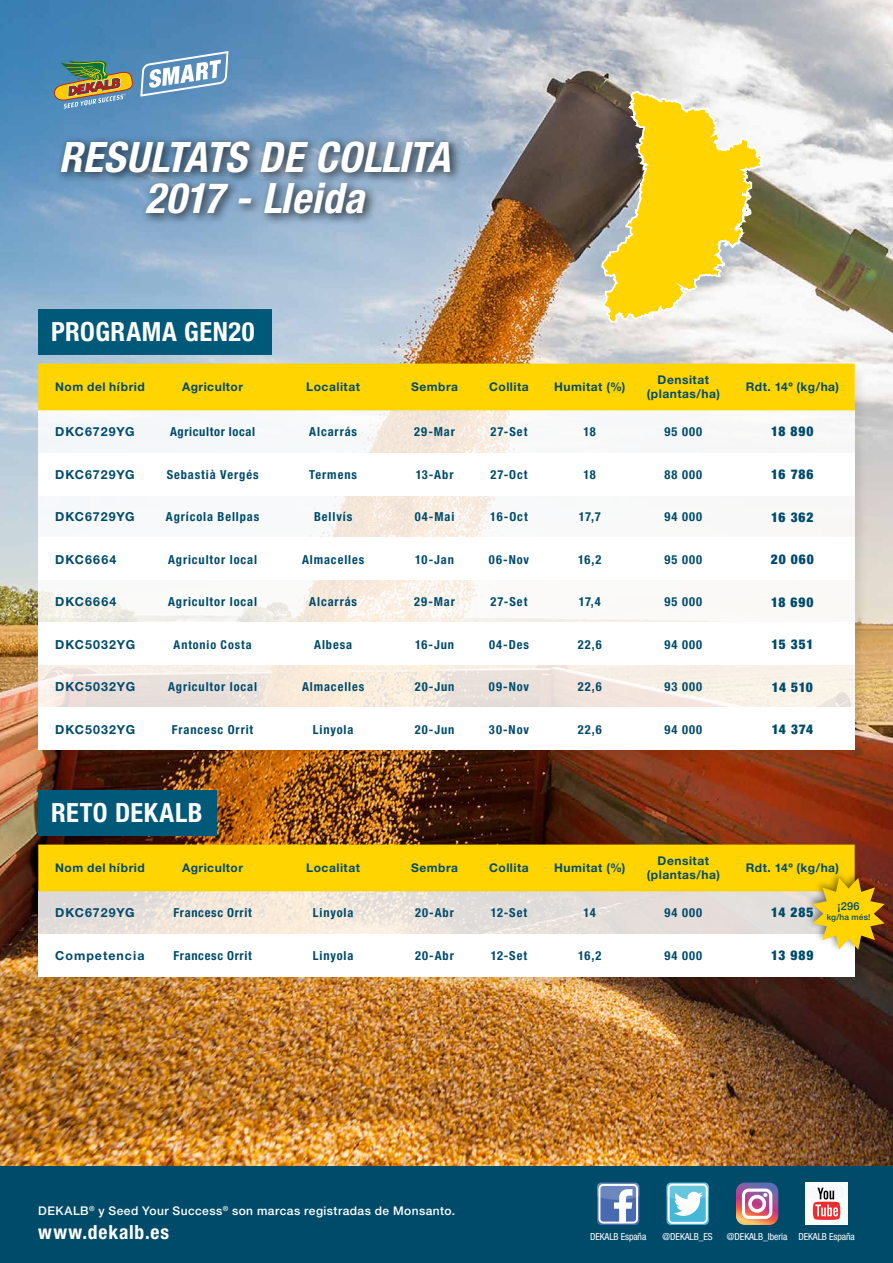
<style>
.page{position:relative;width:893px;height:1263px;background:#fff}
.page>*{position:absolute;margin:0;border:0;box-sizing:border-box;transform-origin:0 0}
.t1{font:italic 700 condensed 42px/40.8px "Helvetica Neue LT Pro";letter-spacing:.015em;color:#fff;text-align:center}
.t2{font:700 condensed 26.4px "Helvetica Neue LT Pro";letter-spacing:.02em;color:#fff}
.t3{font:700 condensed 19.5px "Helvetica Neue LT Pro";letter-spacing:.045em;color:#fff}
.t4{font:900 condensed 13.5px "Helvetica Neue LT Pro";letter-spacing:.065em;color:#004b6a}
.t5{font:700 condensed 12.45px "Helvetica Neue LT Pro";letter-spacing:.075em;color:#004b6a}
.t6{font:700 12.45px "Helvetica Neue LT Pro";letter-spacing:.08em;color:#004b6a}
.t7{font:700 condensed 12.45px "Helvetica Neue LT Pro";letter-spacing:.055em;color:#004b6a}
.t8{font:700 condensed 12.15px "Helvetica Neue LT Pro";letter-spacing:.075em;color:#004b6a}
.t9{font:700 12px/14.4px "Helvetica Neue LT Pro";letter-spacing:.04em;color:#004b6a;text-align:center}
.t10{font:500 12px "Helvetica Neue LT Pro";letter-spacing:.035em;color:#fff}
.t11{font:500 11.1px "Helvetica Neue LT Pro";color:#004b6a}
.t12{font:condensed 9.75px "Helvetica Neue LT Pro";letter-spacing:-.01em;color:#fff}
.t13{font:500 8.25px "Helvetica Neue LT Pro";letter-spacing:.025em;color:#004b6a}
</style>
<div class="page">
<img style="left:0;top:0;width:893px;height:1166px">
<div style="left:0;top:1166px;width:893px;height:97px;background:#004b6a"></div>
<svg style="left:597px;top:1182px;width:42px;height:43px"></svg>
<svg style="left:597px;top:1182px;width:42px;height:41px;background:#8fa3cc"></svg>
<svg style="left:736px;top:1182px;width:42px;height:43px;background:#c28ea2"></svg>
<div style="left:805px;top:1182px;width:43px;height:43px;background:#fff"></div>
<div style="left:806px;top:1184px;width:40px;height:40px;border:2px solid #fff;border-radius:4px"></div>
<svg style="left:806px;top:1184px;width:40px;height:36px"></svg>
<div style="left:666px;top:1182px;width:43px;height:43px;background:#44b8d6;border-radius:4px"></div>
<div style="left:668px;top:1184px;width:40px;height:40px;border:2px solid #fff;border-radius:4px"></div>
<svg style="left:666px;top:1182px;width:43px;height:36px"></svg>
<svg style="left:601px;top:90px;width:166px;height:233px"></svg>
<div style="left:37px;top:363px;width:830px;height:400px;background:#484745;opacity:.1"></div>
<svg style="left:38px;top:495px;width:817px;height:43px"></svg>
<svg style="left:38px;top:410px;width:817px;height:43px;fill:#f6f7f9"></svg>
<svg style="left:38px;top:580px;width:817px;height:42px"></svg>
<svg style="left:38px;top:665px;width:817px;height:42px;background:#f3e9e0"></svg>
<div style="left:38px;top:453px;width:817px;height:42px;background:#fff"></div>
<div style="left:38px;top:538px;width:817px;height:42px;background:#fff"></div>
<div style="left:38px;top:622px;width:817px;height:43px;background:#fff"></div>
<div style="left:38px;top:707px;width:817px;height:43px;background:#fff"></div>
<div style="left:38px;top:364px;width:817px;height:46px;background:#ffd400"></div>
<div style="left:55px;top:136px;width:407px;height:89px;background:#000;opacity:.75"></div>
<svg style="left:140px;top:51px;width:88px;height:46px"></svg>
<svg style="left:54px;top:61px;width:79px;height:48px;background:#7d8b72"></svg>
<div style="left:37px;top:844px;width:830px;height:146px;background:#484745;opacity:.1"></div>
<div style="left:38px;top:934px;width:817px;height:42px;background:#fff"></div>
<div style="left:804px;top:869px;width:84px;height:84px;background:#000;opacity:.5"></div>
<svg style="left:38px;top:844px;width:847px;height:106px;background:#f2da76"></svg>
<div style="left:38px;top:790px;width:179px;height:45px;background:#005978"></div>
<div style="left:38px;top:309px;width:234px;height:46px;background:#005978"></div>
<h1 class="t1" style="left:59px;top:138px;width:393px">RESULTATS DE COLLITA<br>2017 - Lleida</h1>
<h2 class="t2" style="left:51px;top:316px;width:205px">PROGRAMA GEN20</h2>
<p class="t9" style="left:55px;top:379px;width:91px">Nom del híbrid</p>
<p class="t9" style="left:182px;top:379px;width:62px">Agricultor</p>
<p class="t9" style="left:306px;top:379px;width:55px">Localitat</p>
<p class="t9" style="left:411px;top:379px;width:49px">Sembra</p>
<p class="t9" style="left:489px;top:379px;width:41px">Collita</p>
<p class="t9" style="left:554px;top:379px;width:73px">Humitat (%)</p>
<p class="t9" style="left:647px;top:372px;width:75px">Densitat (plantas/ha)</p>
<p class="t9" style="left:746px;top:379px;width:95px">Rdt. 14º (kg/ha)</p>
<p class="t6" style="left:55px;top:424px;width:81px">DKC6729YG</p>
<p class="t7" style="left:170px;top:424px;width:87px">Agricultor local</p>
<p class="t5" style="left:309px;top:424px;width:49px">Alcarrás</p>
<p class="t5" style="left:414px;top:424px;width:42px">29-Mar</p>
<p class="t5" style="left:491px;top:424px;width:38px">27-Set</p>
<p class="t5" style="left:584px;top:424px;width:14px">18</p>
<p class="t5" style="left:664px;top:424px;width:39px">95 000</p>
<p class="t4" style="left:771px;top:423px;width:44px">18 890</p>
<p class="t6" style="left:55px;top:466px;width:81px">DKC6729YG</p>
<p class="t5" style="left:167px;top:467px;width:93px">Sebastià Vergés</p>
<p class="t5" style="left:309px;top:467px;width:49px">Termens</p>
<p class="t5" style="left:416px;top:467px;width:39px">13-Abr</p>
<p class="t5" style="left:490px;top:467px;width:39px">27-Oct</p>
<p class="t5" style="left:584px;top:467px;width:14px">18</p>
<p class="t5" style="left:664px;top:467px;width:39px">88 000</p>
<p class="t4" style="left:771px;top:466px;width:44px">16 786</p>
<p class="t6" style="left:55px;top:509px;width:81px">DKC6729YG</p>
<p class="t5" style="left:166px;top:509px;width:95px">Agrícola Bellpas</p>
<p class="t5" style="left:314px;top:509px;width:40px">Bellvís</p>
<p class="t5" style="left:415px;top:509px;width:41px">04-Mai</p>
<p class="t5" style="left:490px;top:509px;width:39px">16-Oct</p>
<p class="t5" style="left:579px;top:509px;width:23px">17,7</p>
<p class="t5" style="left:664px;top:509px;width:39px">94 000</p>
<p class="t4" style="left:771px;top:508px;width:44px">16 362</p>
<p class="t6" style="left:55px;top:551px;width:63px">DKC6664</p>
<p class="t5" style="left:168px;top:552px;width:90px">Agricultor local</p>
<p class="t5" style="left:302px;top:552px;width:64px">Almacelles</p>
<p class="t5" style="left:415px;top:552px;width:40px">10-Jan</p>
<p class="t5" style="left:489px;top:552px;width:42px">06-Nov</p>
<p class="t5" style="left:578px;top:552px;width:25px">16,2</p>
<p class="t5" style="left:664px;top:552px;width:39px">95 000</p>
<p class="t4" style="left:771px;top:551px;width:45px">20 060</p>
<p class="t6" style="left:55px;top:594px;width:63px">DKC6664</p>
<p class="t5" style="left:168px;top:594px;width:90px">Agricultor local</p>
<p class="t5" style="left:309px;top:594px;width:49px">Alcarrás</p>
<p class="t5" style="left:414px;top:594px;width:42px">29-Mar</p>
<p class="t5" style="left:491px;top:594px;width:38px">27-Set</p>
<p class="t5" style="left:579px;top:594px;width:24px">17,4</p>
<p class="t5" style="left:664px;top:594px;width:39px">95 000</p>
<p class="t4" style="left:771px;top:593px;width:44px">18 690</p>
<p class="t6" style="left:55px;top:636px;width:81px">DKC5032YG</p>
<p class="t8" style="left:174px;top:637px;width:80px">Antonio Costa</p>
<p class="t5" style="left:314px;top:637px;width:40px">Albesa</p>
<p class="t5" style="left:415px;top:637px;width:41px">16-Jun</p>
<p class="t5" style="left:489px;top:637px;width:41px">04-Des</p>
<p class="t5" style="left:578px;top:637px;width:25px">22,6</p>
<p class="t5" style="left:664px;top:637px;width:39px">94 000</p>
<p class="t4" style="left:771px;top:636px;width:43px">15 351</p>
<p class="t6" style="left:55px;top:679px;width:81px">DKC5032YG</p>
<p class="t5" style="left:168px;top:679px;width:90px">Agricultor local</p>
<p class="t5" style="left:302px;top:679px;width:64px">Almacelles</p>
<p class="t5" style="left:415px;top:679px;width:41px">20-Jun</p>
<p class="t5" style="left:489px;top:679px;width:42px">09-Nov</p>
<p class="t5" style="left:578px;top:679px;width:25px">22,6</p>
<p class="t5" style="left:664px;top:679px;width:39px">93 000</p>
<p class="t4" style="left:772px;top:678px;width:43px">14 510</p>
<p class="t6" style="left:55px;top:722px;width:81px">DKC5032YG</p>
<p class="t5" style="left:172px;top:722px;width:83px">Francesc Orrit</p>
<p class="t5" style="left:313px;top:722px;width:42px">Linyola</p>
<p class="t5" style="left:415px;top:722px;width:41px">20-Jun</p>
<p class="t5" style="left:489px;top:722px;width:42px">30-Nov</p>
<p class="t5" style="left:578px;top:722px;width:25px">22,6</p>
<p class="t5" style="left:664px;top:722px;width:39px">94 000</p>
<p class="t4" style="left:772px;top:721px;width:43px">14 374</p>
<h2 class="t2" style="left:51px;top:797px;width:153px">RETO DEKALB</h2>
<p class="t9" style="left:55px;top:860px;width:91px">Nom del híbrid</p>
<p class="t9" style="left:182px;top:860px;width:62px">Agricultor</p>
<p class="t9" style="left:306px;top:860px;width:55px">Localitat</p>
<p class="t9" style="left:411px;top:860px;width:49px">Sembra</p>
<p class="t9" style="left:489px;top:860px;width:41px">Collita</p>
<p class="t9" style="left:554px;top:860px;width:73px">Humitat (%)</p>
<p class="t9" style="left:647px;top:853px;width:75px">Densitat (plantas/ha)</p>
<p class="t9" style="left:746px;top:860px;width:95px">Rdt. 14º (kg/ha)</p>
<p class="t6" style="left:55px;top:905px;width:81px">DKC6729YG</p>
<p class="t7" style="left:173px;top:905px;width:80px">Francesc Orrit</p>
<p class="t5" style="left:313px;top:905px;width:42px">Linyola</p>
<p class="t5" style="left:415px;top:905px;width:40px">20-Abr</p>
<p class="t5" style="left:491px;top:905px;width:38px">12-Set</p>
<p class="t5" style="left:584px;top:905px;width:14px">14</p>
<p class="t5" style="left:664px;top:905px;width:39px">94 000</p>
<p class="t4" style="left:771px;top:904px;width:44px">14 285</p>
<p class="t6" style="left:55px;top:947px;width:91px">Competencia</p>
<p class="t7" style="left:173px;top:948px;width:80px">Francesc Orrit</p>
<p class="t5" style="left:313px;top:948px;width:42px">Linyola</p>
<p class="t5" style="left:415px;top:948px;width:40px">20-Abr</p>
<p class="t5" style="left:491px;top:948px;width:38px">12-Set</p>
<p class="t5" style="left:578px;top:948px;width:25px">16,2</p>
<p class="t5" style="left:664px;top:948px;width:39px">94 000</p>
<p class="t4" style="left:771px;top:947px;width:44px">13 989</p>
<p class="t11" style="left:837px;top:900px;width:24px">¡296</p>
<p class="t13" style="left:827px;top:912px;width:45px">kg/ha més!</p>
<p class="t10" style="left:38px;top:1204px;width:418px">DEKALB<sup>®</sup> y Seed Your Success<sup>®</sup> son marcas registradas de Monsanto.</p>
<h3 class="t3" style="left:38px;top:1220px;width:132px">www.dekalb.es</h3>
<p class="t12" style="left:590px;top:1231px;width:58px">DEKALB España</p>
<p class="t12" style="left:663px;top:1231px;width:52px">@DEKALB_ES</p>
<p class="t12" style="left:727px;top:1231px;width:129px">@DEKALB_Iberia DEKALB España</p>
</div>
